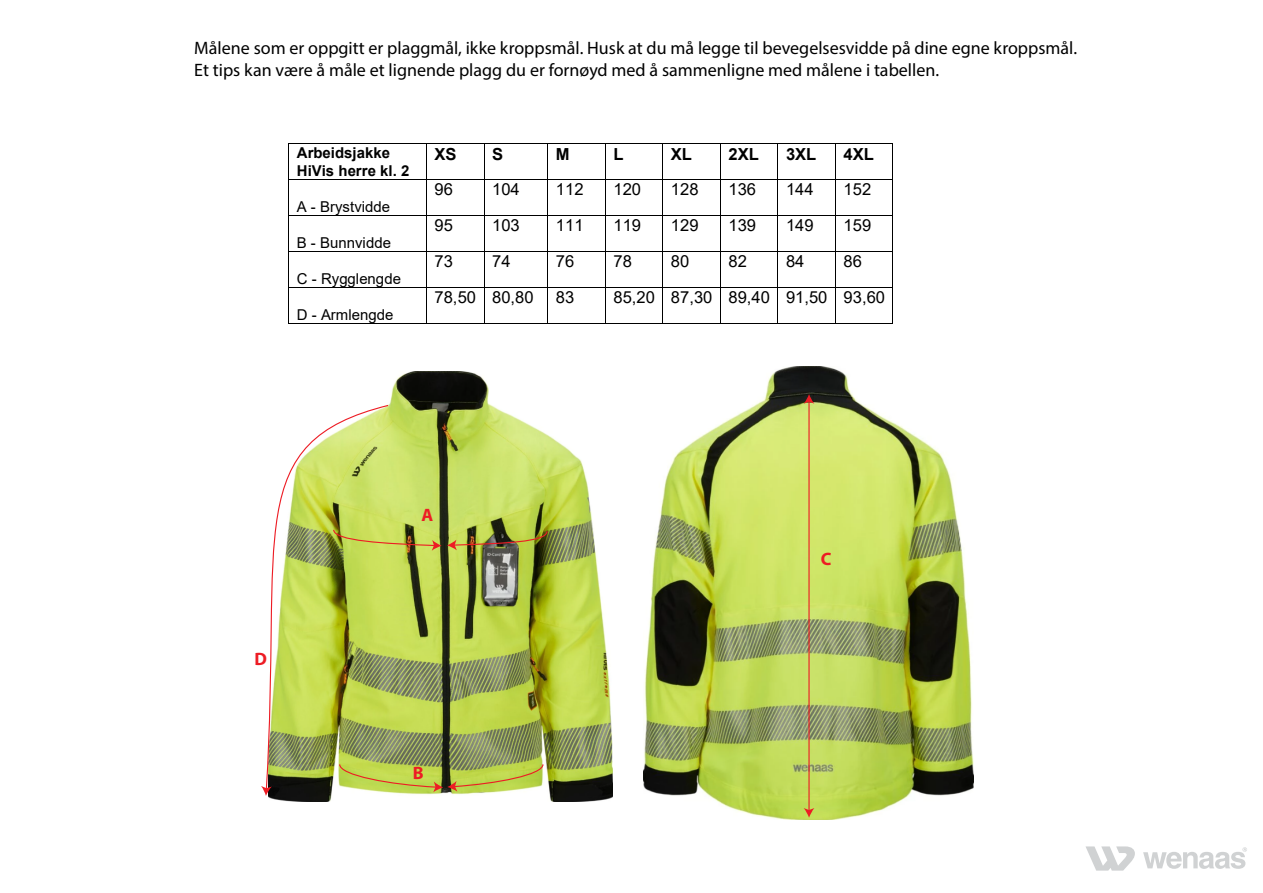
<style>
.page{position:relative;width:1263px;height:893px;background:#fff}
.page>*{position:absolute;margin:0;border:0;box-sizing:border-box;transform-origin:0 0}
.t1{font:18px/21.6px "Myriad Pro";color:#000}
.t2{font:700 18px "Myriad Pro";color:#ed1c24}
.t3{font:16.65px "Arial";color:#000}
.t4{font:700 16.65px "Arial";letter-spacing:-.005em;color:#000}
.t5{font:15px "Arial";color:#000}
.t6{font:700 15px/17.4px "Arial";color:#000}
</style>
<div class="page">
<svg style="left:1086px;top:846px;width:161px;height:25px"></svg>
<hr style="left:289px;top:143px;width:137px;height:1px;background:#000">
<hr style="left:427px;top:143px;width:57px;height:1px;background:#000">
<hr style="left:484px;top:143px;width:63px;height:1px;background:#000">
<hr style="left:548px;top:143px;width:57px;height:1px;background:#000">
<hr style="left:606px;top:143px;width:56px;height:1px;background:#000">
<hr style="left:663px;top:143px;width:57px;height:1px;background:#000">
<hr style="left:721px;top:143px;width:56px;height:1px;background:#000">
<hr style="left:778px;top:143px;width:57px;height:1px;background:#000">
<hr style="left:836px;top:143px;width:56px;height:1px;background:#000">
<hr style="left:288px;top:144px;width:1px;height:35px;background:#000">
<hr style="left:426px;top:144px;width:1px;height:35px;background:#000">
<hr style="left:484px;top:144px;width:1px;height:35px;background:#000">
<hr style="left:547px;top:144px;width:1px;height:35px;background:#000">
<hr style="left:605px;top:144px;width:1px;height:35px;background:#000">
<hr style="left:662px;top:144px;width:1px;height:35px;background:#000">
<hr style="left:720px;top:144px;width:1px;height:35px;background:#000">
<hr style="left:777px;top:144px;width:1px;height:35px;background:#000">
<hr style="left:835px;top:144px;width:1px;height:35px;background:#000">
<hr style="left:892px;top:144px;width:1px;height:35px;background:#000">
<hr style="left:289px;top:179px;width:137px;height:1px;background:#000">
<hr style="left:427px;top:179px;width:57px;height:1px;background:#000">
<hr style="left:484px;top:179px;width:63px;height:1px;background:#000">
<hr style="left:548px;top:179px;width:57px;height:1px;background:#000">
<hr style="left:606px;top:179px;width:56px;height:1px;background:#000">
<hr style="left:663px;top:179px;width:57px;height:1px;background:#000">
<hr style="left:721px;top:179px;width:56px;height:1px;background:#000">
<hr style="left:778px;top:179px;width:57px;height:1px;background:#000">
<hr style="left:836px;top:179px;width:56px;height:1px;background:#000">
<hr style="left:288px;top:179px;width:1px;height:36px;background:#000">
<hr style="left:426px;top:179px;width:1px;height:36px;background:#000">
<hr style="left:484px;top:179px;width:1px;height:36px;background:#000">
<hr style="left:547px;top:179px;width:1px;height:36px;background:#000">
<hr style="left:605px;top:179px;width:1px;height:36px;background:#000">
<hr style="left:662px;top:179px;width:1px;height:36px;background:#000">
<hr style="left:720px;top:179px;width:1px;height:36px;background:#000">
<hr style="left:777px;top:179px;width:1px;height:36px;background:#000">
<hr style="left:835px;top:179px;width:1px;height:36px;background:#000">
<hr style="left:892px;top:179px;width:1px;height:36px;background:#000">
<hr style="left:289px;top:215px;width:137px;height:1px;background:#000">
<hr style="left:427px;top:215px;width:57px;height:1px;background:#000">
<hr style="left:484px;top:215px;width:63px;height:1px;background:#000">
<hr style="left:548px;top:215px;width:57px;height:1px;background:#000">
<hr style="left:606px;top:215px;width:56px;height:1px;background:#000">
<hr style="left:663px;top:215px;width:57px;height:1px;background:#000">
<hr style="left:721px;top:215px;width:56px;height:1px;background:#000">
<hr style="left:778px;top:215px;width:57px;height:1px;background:#000">
<hr style="left:836px;top:215px;width:56px;height:1px;background:#000">
<hr style="left:288px;top:216px;width:1px;height:35px;background:#000">
<hr style="left:426px;top:216px;width:1px;height:35px;background:#000">
<hr style="left:484px;top:216px;width:1px;height:35px;background:#000">
<hr style="left:547px;top:216px;width:1px;height:35px;background:#000">
<hr style="left:605px;top:216px;width:1px;height:35px;background:#000">
<hr style="left:662px;top:216px;width:1px;height:35px;background:#000">
<hr style="left:720px;top:216px;width:1px;height:35px;background:#000">
<hr style="left:777px;top:216px;width:1px;height:35px;background:#000">
<hr style="left:835px;top:216px;width:1px;height:35px;background:#000">
<hr style="left:892px;top:216px;width:1px;height:35px;background:#000">
<hr style="left:289px;top:251px;width:137px;height:1px;background:#000">
<hr style="left:427px;top:251px;width:57px;height:1px;background:#000">
<hr style="left:484px;top:251px;width:63px;height:1px;background:#000">
<hr style="left:548px;top:251px;width:57px;height:1px;background:#000">
<hr style="left:606px;top:251px;width:56px;height:1px;background:#000">
<hr style="left:663px;top:251px;width:57px;height:1px;background:#000">
<hr style="left:721px;top:251px;width:56px;height:1px;background:#000">
<hr style="left:778px;top:251px;width:57px;height:1px;background:#000">
<hr style="left:836px;top:251px;width:56px;height:1px;background:#000">
<hr style="left:288px;top:252px;width:1px;height:35px;background:#000">
<hr style="left:426px;top:252px;width:1px;height:35px;background:#000">
<hr style="left:484px;top:252px;width:1px;height:35px;background:#000">
<hr style="left:547px;top:252px;width:1px;height:35px;background:#000">
<hr style="left:605px;top:252px;width:1px;height:35px;background:#000">
<hr style="left:662px;top:252px;width:1px;height:35px;background:#000">
<hr style="left:720px;top:252px;width:1px;height:35px;background:#000">
<hr style="left:777px;top:252px;width:1px;height:35px;background:#000">
<hr style="left:835px;top:252px;width:1px;height:35px;background:#000">
<hr style="left:892px;top:252px;width:1px;height:35px;background:#000">
<hr style="left:289px;top:287px;width:137px;height:1px;background:#000">
<hr style="left:427px;top:287px;width:57px;height:1px;background:#000">
<hr style="left:484px;top:287px;width:63px;height:1px;background:#000">
<hr style="left:548px;top:287px;width:57px;height:1px;background:#000">
<hr style="left:606px;top:287px;width:56px;height:1px;background:#000">
<hr style="left:663px;top:287px;width:57px;height:1px;background:#000">
<hr style="left:721px;top:287px;width:56px;height:1px;background:#000">
<hr style="left:778px;top:287px;width:57px;height:1px;background:#000">
<hr style="left:836px;top:287px;width:56px;height:1px;background:#000">
<hr style="left:288px;top:288px;width:1px;height:35px;background:#000">
<hr style="left:289px;top:323px;width:137px;height:1px;background:#000">
<hr style="left:426px;top:288px;width:1px;height:35px;background:#000">
<hr style="left:427px;top:323px;width:57px;height:1px;background:#000">
<hr style="left:484px;top:288px;width:1px;height:35px;background:#000">
<hr style="left:484px;top:323px;width:63px;height:1px;background:#000">
<hr style="left:547px;top:288px;width:1px;height:35px;background:#000">
<hr style="left:548px;top:323px;width:57px;height:1px;background:#000">
<hr style="left:605px;top:288px;width:1px;height:35px;background:#000">
<hr style="left:606px;top:323px;width:56px;height:1px;background:#000">
<hr style="left:662px;top:288px;width:1px;height:35px;background:#000">
<hr style="left:663px;top:323px;width:57px;height:1px;background:#000">
<hr style="left:720px;top:288px;width:1px;height:35px;background:#000">
<hr style="left:721px;top:323px;width:56px;height:1px;background:#000">
<hr style="left:777px;top:288px;width:1px;height:35px;background:#000">
<hr style="left:778px;top:323px;width:57px;height:1px;background:#000">
<hr style="left:835px;top:288px;width:1px;height:35px;background:#000">
<hr style="left:836px;top:323px;width:56px;height:1px;background:#000">
<hr style="left:892px;top:288px;width:1px;height:35px;background:#000">
<img style="left:269px;top:372px;width:344px;height:429px">
<img style="left:643px;top:367px;width:330px;height:453px">
<svg style="left:339px;top:763px;width:205px;height:29px;background:#b5bf52"></svg>
<hr style="left:808px;top:401px;width:2px;height:410px;background:#ed1c24">
<svg style="left:804px;top:394px;width:10px;height:10px"></svg>
<svg style="left:804px;top:808px;width:10px;height:10px"></svg>
<img style="left:389px;top:529px;width:159px;height:22px">
<img style="left:266px;top:404px;width:123px;height:386px">
<svg style="left:261px;top:786px;width:11px;height:10px"></svg>
<p class="t1" style="left:194px;top:37px;width:884px">Målene som er oppgitt er plaggmål, ikke kroppsmål. Husk at du må legge til bevegelsesvidde på dine egne kroppsmål.<br>Et tips kan være å måle et lignende plagg du er fornøyd med å sammenligne med målene i tabellen.</p>
<p class="t6" style="left:297px;top:144px;width:114px">Arbeidsjakke<br>HiVis herre kl. 2</p>
<p class="t4" style="left:435px;top:142px;width:24px">XS</p>
<p class="t4" style="left:492px;top:142px;width:13px">S</p>
<p class="t4" style="left:556px;top:142px;width:15px">M</p>
<p class="t4" style="left:613px;top:142px;width:12px">L</p>
<p class="t4" style="left:671px;top:142px;width:23px">XL</p>
<p class="t4" style="left:728px;top:142px;width:32px">2XL</p>
<p class="t4" style="left:786px;top:142px;width:32px">3XL</p>
<p class="t4" style="left:844px;top:142px;width:32px">4XL</p>
<p class="t5" style="left:297px;top:196px;width:95px">A - Brystvidde</p>
<p class="t3" style="left:435px;top:178px;width:20px">96</p>
<p class="t3" style="left:492px;top:178px;width:29px">104</p>
<p class="t3" style="left:556px;top:178px;width:29px">112</p>
<p class="t3" style="left:613px;top:178px;width:29px">120</p>
<p class="t3" style="left:671px;top:178px;width:29px">128</p>
<p class="t3" style="left:728px;top:178px;width:29px">136</p>
<p class="t3" style="left:786px;top:178px;width:29px">144</p>
<p class="t3" style="left:844px;top:178px;width:29px">152</p>
<p class="t5" style="left:297px;top:232px;width:96px">B - Bunnvidde</p>
<p class="t5" style="left:297px;top:268px;width:106px">C - Rygglengde</p>
<p class="t5" style="left:297px;top:304px;width:98px">D - Armlengde</p>
<p class="t3" style="left:435px;top:214px;width:20px">95</p>
<p class="t3" style="left:492px;top:214px;width:29px">103</p>
<p class="t3" style="left:556px;top:214px;width:29px">111</p>
<p class="t3" style="left:613px;top:214px;width:29px">119</p>
<p class="t3" style="left:671px;top:214px;width:29px">129</p>
<p class="t3" style="left:728px;top:214px;width:29px">139</p>
<p class="t3" style="left:786px;top:214px;width:29px">149</p>
<p class="t3" style="left:844px;top:214px;width:29px">159</p>
<p class="t3" style="left:435px;top:250px;width:20px">73</p>
<p class="t3" style="left:492px;top:250px;width:20px">74</p>
<p class="t3" style="left:556px;top:250px;width:20px">76</p>
<p class="t3" style="left:613px;top:250px;width:20px">78</p>
<p class="t3" style="left:671px;top:250px;width:20px">80</p>
<p class="t3" style="left:728px;top:250px;width:20px">82</p>
<p class="t3" style="left:786px;top:250px;width:20px">84</p>
<p class="t3" style="left:844px;top:250px;width:20px">86</p>
<p class="t3" style="left:435px;top:286px;width:101px">78,50 80,80</p>
<p class="t3" style="left:556px;top:286px;width:20px">83</p>
<p class="t3" style="left:613px;top:286px;width:273px">85,20 87,30 89,40 91,50 93,60</p>
<p class="t2" style="left:254px;top:648px;width:14px">D</p>
<p class="t2" style="left:422px;top:504px;width:13px">A</p>
<p class="t2" style="left:413px;top:761px;width:12px">B</p>
<p class="t2" style="left:821px;top:547px;width:12px">C</p>
</div>
